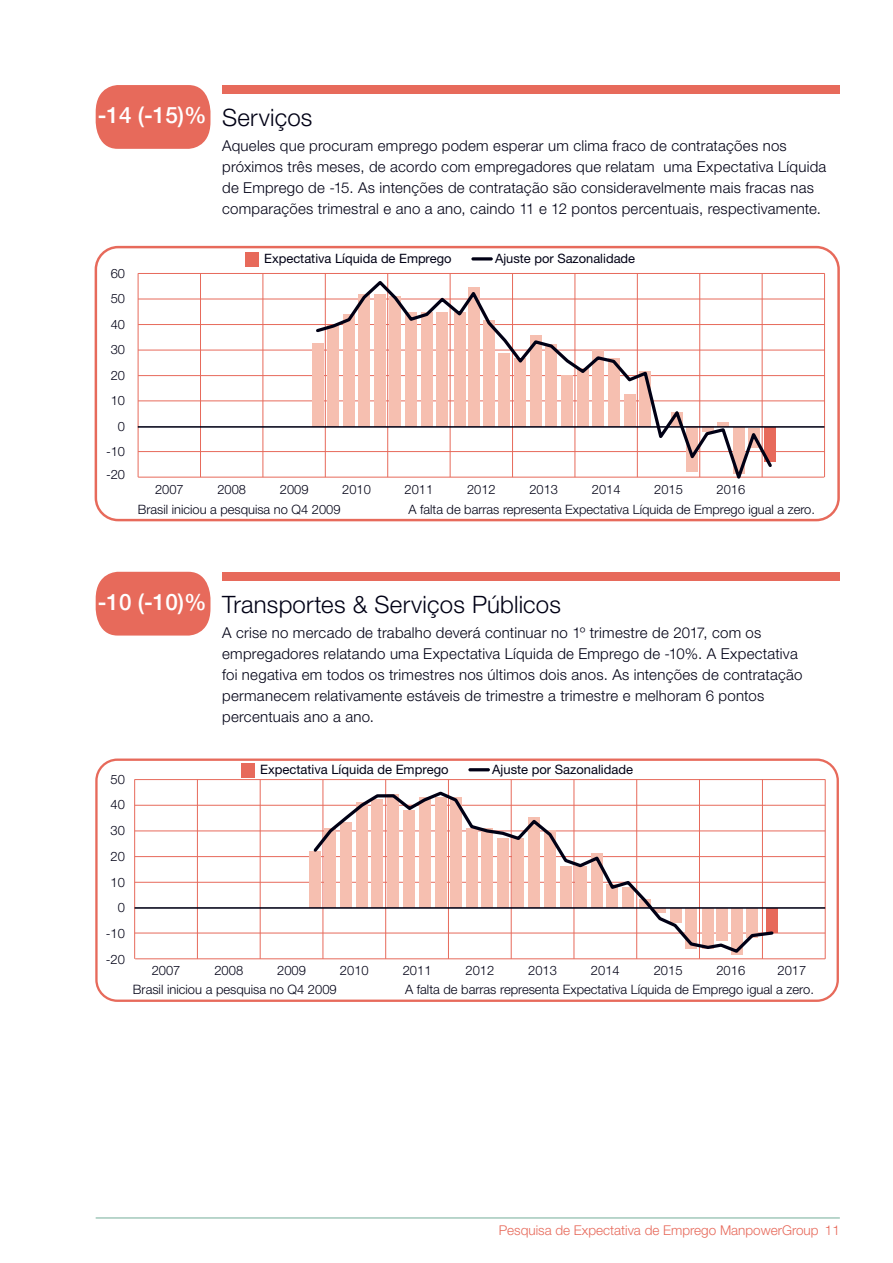
<style>
.page{position:relative;width:893px;height:1263px;background:#fff}
.page>*{position:absolute;margin:0;border:0;box-sizing:border-box;transform-origin:0 0}
.Sub_Headings{font:300 24px "Helvetica Neue LT Std";letter-spacing:.005em;color:#000015}
.t1{font:500 22.5px "Helvetica Neue";color:#fff}
.Sub_Headings-2{font:300 15px/21px "Helvetica Neue LT Std";letter-spacing:.015em;color:#000015}
.t2{font:300 13.5px "Helvetica Neue LT Std";color:#e76a5b}
.t3{font:300 12.9px/25.5px "Helvetica Neue LT Std";color:#000015;text-align:right}
.t4{font:12.9px "Helvetica Neue";color:#000015}
</style>
<div class="page">
<hr style="left:96px;top:1217px;width:744px;height:1px;background:#74ad99">
<svg style="left:95px;top:246px;width:745px;height:275px"></svg>
<div style="left:245px;top:252px;width:14px;height:14px;background:#e76a5b"></div>
<hr style="left:471px;top:257px;width:22px;height:3px;background:#000015;border-radius:2px">
<div style="left:765px;top:428px;width:11px;height:34px;background:#e76a5b"></div>
<div style="left:312px;top:343px;width:11px;height:84px;background:#f6bfb0"></div>
<svg style="left:314px;top:278px;width:461px;height:209px"></svg>
<hr style="left:138px;top:426px;width:686px;height:2px;background:#000015">
<svg style="left:95px;top:758px;width:744px;height:244px"></svg>
<div style="left:222px;top:85px;width:618px;height:9px;background:#e76a5b"></div>
<svg style="left:96px;top:85px;width:114px;height:64px;background:#e87365"></svg>
<div style="left:222px;top:572px;width:618px;height:8px;background:#e76a5b"></div>
<div style="left:96px;top:572px;width:114px;height:63px;background:#e76a5b"></div>
<p class="t1" style="left:98px;top:97px;width:110px">-14 (-15)%</p>
<p class="Sub_Headings" style="left:222px;top:103px;width:92px">Serviços</p>
<p class="Sub_Headings-2" style="left:222px;top:135px;width:606px">Aqueles que procuram emprego podem esperar um clima fraco de contratações nos próximos três meses, de acordo com empregadores que relatam uma Expectativa Líquida de Emprego de -15. As intenções de contratação são consideravelmente mais fracas nas comparações trimestral e ano a ano, caindo 11 e 12 pontos percentuais, respectivamente.</p>
<p class="t3" style="left:106px;top:260px;width:21px">60<br>50<br>40<br>30<br>20<br>10<br>0 -10</p>
<p class="t3" style="left:106px;top:462px;width:21px">-20</p>
<p class="t4" style="left:264px;top:248px;width:189px">Expectativa Líquida de Emprego</p>
<p class="t4" style="left:495px;top:248px;width:142px">Ajuste por Sazonalidade</p>
<p class="t3" style="left:155px;top:476px;width:30px">2007</p>
<p class="t3" style="left:217px;top:476px;width:30px">2008</p>
<p class="t3" style="left:280px;top:476px;width:30px">2009</p>
<p class="t3" style="left:342px;top:476px;width:30px">2010</p>
<p class="t3" style="left:405px;top:476px;width:30px">2011</p>
<p class="t3" style="left:467px;top:476px;width:30px">2012</p>
<p class="t3" style="left:529px;top:476px;width:30px">2013</p>
<p class="t3" style="left:592px;top:476px;width:30px">2014</p>
<p class="t3" style="left:654px;top:476px;width:30px">2015</p>
<p class="t3" style="left:717px;top:476px;width:30px">2016</p>
<p class="t3" style="left:138px;top:496px;width:204px">Brasil iniciou a pesquisa no Q4 2009</p>
<p class="t3" style="left:408px;top:496px;width:408px">A falta de barras representa Expectativa Líquida de Emprego igual a zero.</p>
<p class="t1" style="left:98px;top:584px;width:110px">-10 (-10)%</p>
<p class="Sub_Headings" style="left:222px;top:589px;width:340px">Transportes &amp; Serviços Públicos</p>
<p class="Sub_Headings-2" style="left:222px;top:622px;width:582px">A crise no mercado de trabalho deverá continuar no 1º trimestre de 2017, com os empregadores relatando uma Expectativa Líquida de Emprego de -10%. A Expectativa foi negativa em todos os trimestres nos últimos dois anos. As intenções de contratação permanecem relativamente estáveis de trimestre a trimestre e melhoram 6 pontos percentuais ano a ano.</p>
<p class="t3" style="left:106px;top:766px;width:21px">50<br>40<br>30<br>20<br>10<br>0 -10 -20</p>
<p class="t4" style="left:260px;top:759px;width:190px">Expectativa Líquida de Emprego</p>
<p class="t4" style="left:492px;top:759px;width:142px">Ajuste por Sazonalidade</p>
<p class="t3" style="left:152px;top:958px;width:30px">2007</p>
<p class="t3" style="left:214px;top:958px;width:30px">2008</p>
<p class="t3" style="left:277px;top:958px;width:30px">2009</p>
<p class="t3" style="left:340px;top:958px;width:30px">2010</p>
<p class="t3" style="left:403px;top:958px;width:30px">2011</p>
<p class="t3" style="left:465px;top:958px;width:30px">2012</p>
<p class="t3" style="left:528px;top:958px;width:30px">2013</p>
<p class="t3" style="left:591px;top:958px;width:30px">2014</p>
<p class="t3" style="left:654px;top:958px;width:30px">2015</p>
<p class="t3" style="left:716px;top:958px;width:30px">2016</p>
<p class="t3" style="left:777px;top:958px;width:30px">2017</p>
<p class="t3" style="left:133px;top:976px;width:205px">Brasil iniciou a pesquisa no Q4 2009</p>
<p class="t3" style="left:405px;top:976px;width:410px">A falta de barras representa Expectativa Líquida de Emprego igual a zero.</p>
<p class="t2" style="left:499px;top:1222px;width:343px">Pesquisa de Expectativa de Emprego ManpowerGroup 11</p>
</div>
